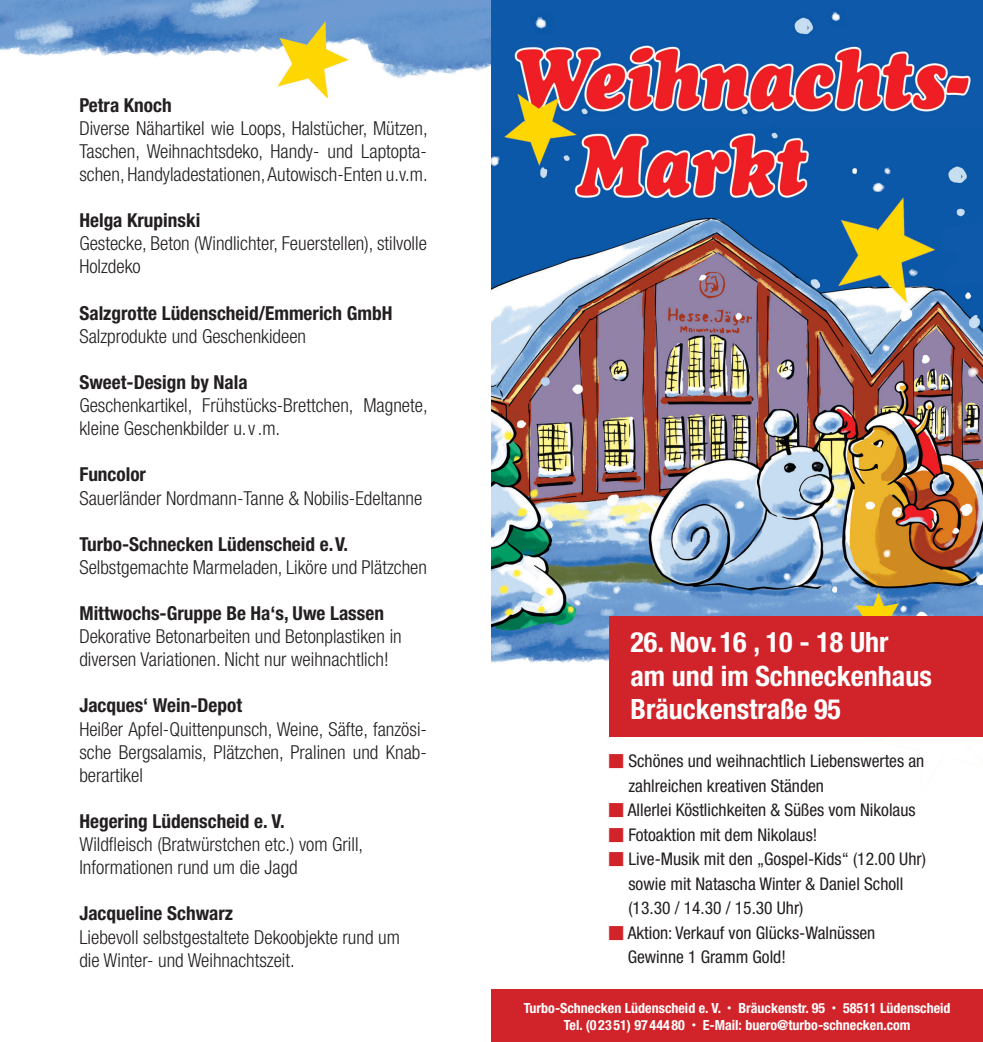
<style>
.page{position:relative;width:983px;height:1042px;background:#fff}
.page>*{position:absolute;margin:0;border:0;box-sizing:border-box;transform-origin:0 0}
.t1{font:700 condensed 28px/33.6px "Helvetica Neue";color:#fff}
.t2{font:300 condensed 19.25px/23.1px "Helvetica Neue";color:#231f20}
.t3{font:700 condensed 19.25px "Helvetica Neue";color:#231f20}
.t4{font:condensed 17.5px/24.5px "Helvetica Neue";color:#231f20}
.t5{font:700 condensed 14px/16.8px "Helvetica Neue";color:#fff;text-align:center}
.s1{font-size:8.75px}
</style>
<div class="page">
<img style="left:0;top:0;width:491px;height:79px">
<img style="left:491px;top:0;width:491px;height:990px">
<div style="left:609px;top:616px;width:373px;height:121px;background:#d1232a"></div>
<img style="left:272px;top:22px;width:78px;height:76px">
<div style="left:491px;top:990px;width:491px;height:52px;background:#d1232a"></div>
<svg style="left:609px;top:754px;width:14px;height:14px"></svg>
<svg style="left:609px;top:803px;width:14px;height:14px"></svg>
<svg style="left:609px;top:828px;width:14px;height:14px"></svg>
<svg style="left:609px;top:852px;width:14px;height:14px"></svg>
<svg style="left:609px;top:926px;width:14px;height:14px"></svg>
<p class="t3" style="left:79px;top:93px;width:94px">Petra Knoch</p>
<p class="t2" style="left:79px;top:116px;width:349px;text-align:justify">Diverse Nähartikel wie Loops, Halstücher, Mützen, Taschen, Weihnachtsdeko, Handy- und Laptopta&shy;schen, Handyladestationen, Autowisch-Enten u.v.m.</p>
<p class="t3" style="left:79px;top:209px;width:122px">Helga Krupinski</p>
<p class="t2" style="left:79px;top:232px;width:349px">Gestecke, Beton (Windlichter, Feuerstellen), stilvolle<br>Holzdeko</p>
<p class="t3" style="left:79px;top:301px;width:314px">Salzgrotte Lüdenscheid/Emmerich GmbH</p>
<p class="t2" style="left:79px;top:324px;width:228px">Salzprodukte und Geschenkideen</p>
<p class="t3" style="left:79px;top:370px;width:170px">Sweet-Design by Nala</p>
<p class="t2" style="left:79px;top:393px;width:349px">Geschenkartikel, Frühstücks-Brettchen, Magnete, kleine Geschenkbilder u. v .m.</p>
<p class="t3" style="left:79px;top:463px;width:68px">Funcolor</p>
<p class="t2" style="left:79px;top:486px;width:344px">Sauerländer Nordmann-Tanne &amp; Nobilis-Edeltanne</p>
<p class="t3" style="left:79px;top:532px;width:270px">Turbo-Schnecken Lüdenscheid e. V.</p>
<p class="t2" style="left:79px;top:555px;width:349px">Selbstgemachte Marmeladen, Liköre und Plätzchen</p>
<p class="t3" style="left:79px;top:601px;width:306px">Mittwochs-Gruppe Be Ha‘s, Uwe Lassen</p>
<p class="t2" style="left:79px;top:624px;width:324px">Dekorative Betonarbeiten und Betonplastiken in diversen Variationen. Nicht nur weihnachtlich!</p>
<p class="t3" style="left:79px;top:694px;width:164px">Jacques‘ Wein-Depot</p>
<p class="t2" style="left:79px;top:717px;width:349px;text-align:justify">Heißer Apfel-Quittenpunsch, Weine, Säfte, fanzösi&shy;sche Bergsalamis, Plätzchen, Pralinen und Knab&shy;berartikel</p>
<p class="t3" style="left:79px;top:809px;width:207px">Hegering Lüdenscheid e. V.</p>
<p class="t2" style="left:79px;top:832px;width:285px">Wildfleisch (Bratwürstchen etc.) vom Grill,<br>Informationen rund um die Jagd</p>
<p class="t3" style="left:79px;top:902px;width:155px">Jacqueline Schwarz</p>
<p class="t2" style="left:79px;top:925px;width:322px">Liebevoll selbstgestaltete Dekoobjekte rund um die Winter- und Weihnachtszeit.</p>
<h1 class="t1" style="left:630px;top:625px;width:303px">26. Nov. 16 , 10 - 18 Uhr<br>am und im Schneckenhaus<br>Bräuckenstraße 95</h1>
<p class="t4" style="left:627px;top:749px;width:299px">Schönes und weihnachtlich Liebenswertes an zahlreichen kreativen Ständen<br>Allerlei Köstlichkeiten &amp; Süßes vom Nikolaus Fotoaktion mit dem Nikolaus!<br>Live-Musik mit den „Gospel-Kids“ (12.00 Uhr) sowie mit Natascha Winter &amp; Daniel Scholl (13.30 / 14.30 / 15.30 Uhr)<br>Aktion: Verkauf von Glücks-Walnüssen Gewinne 1 Gramm Gold!</p>
<p class="t5" style="left:523px;top:999px;width:428px">Turbo-Schnecken Lüdenscheid e. V. <span class="s1">•</span> Bräuckenstr. 95 <span class="s1">•</span> 58511 Lüdenscheid<br>Tel. (0 23 51) 97 444 80 <span class="s1">•</span> E-Mail: buero@turbo-schnecken.com</p>
</div>
